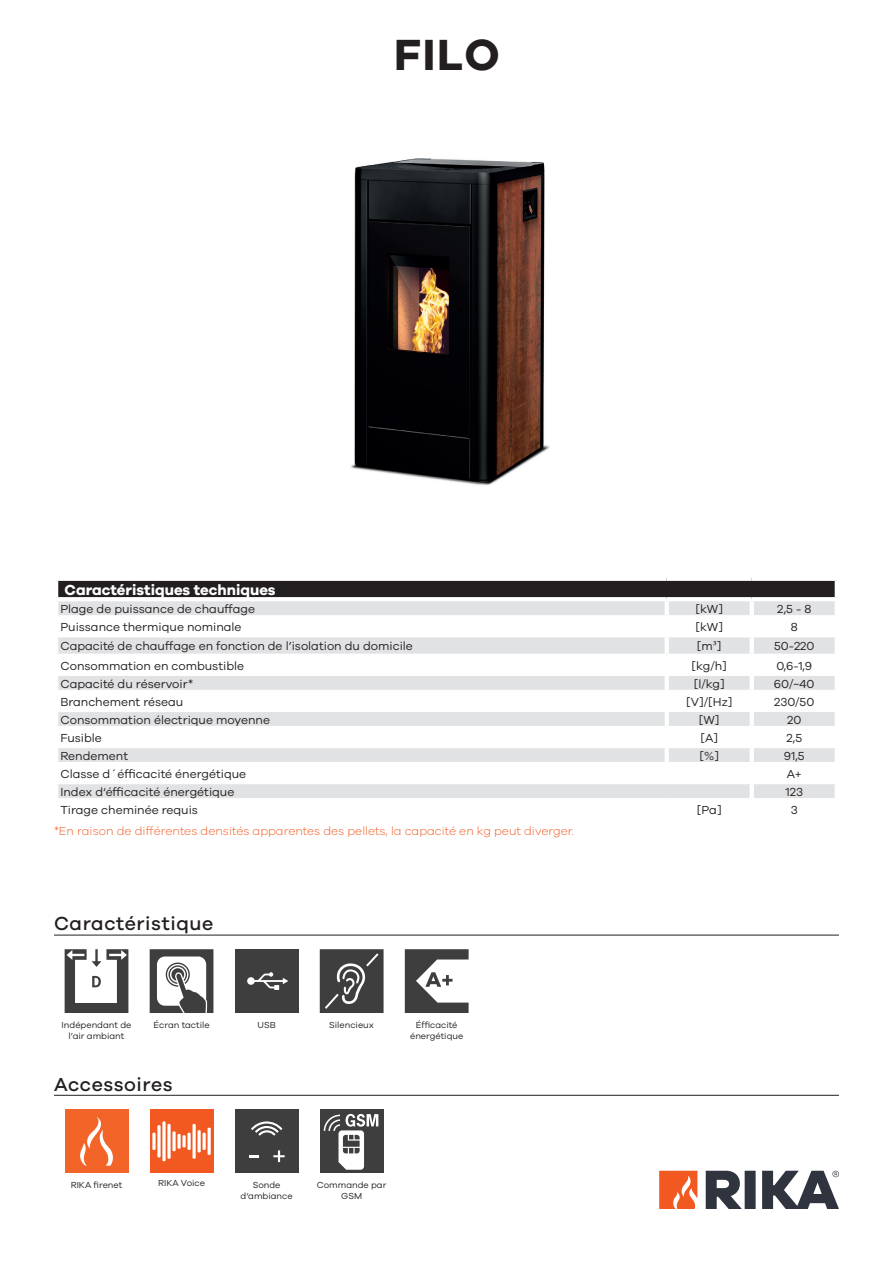
<style>
.page{position:relative;width:893px;height:1263px;background:#fff}
.page>*{position:absolute;margin:0;border:0;box-sizing:border-box;transform-origin:0 0}
.CH_-_CoverHeader{font:700 45px "Galano Grotesque";color:#231f20}
.H2_-_SubHeader_Fixed{font:500 19.5px "Galano Grotesque";letter-spacing:.03em;color:#231f20}
.Standard_Header_left{font:700 15px "Galano Grotesque";color:#fff}
.Standard_BodyText{font:12px "Galano Grotesque";color:#231f20}
.t1{font:300 12px "Galano Grotesque";color:#f15921}
.Standard_BodyText-2{font:9px/10.8px "Galano Grotesque";color:#231f20;text-align:center}
.s1{font-family:"Minion Pro"}
</style>
<div class="page">
<svg style="left:659px;top:1171px;width:38px;height:38px"></svg>
<svg style="left:706px;top:1171px;width:133px;height:38px"></svg>
<hr style="left:54px;top:935px;width:785px;height:1px;background:#231f20">
<svg style="left:65px;top:949px;width:63px;height:64px"></svg>
<svg style="left:150px;top:949px;width:63px;height:64px"></svg>
<div style="left:235px;top:949px;width:63px;height:64px;background:#3e3e3f"></div>
<svg style="left:247px;top:972px;width:41px;height:18px"></svg>
<svg style="left:320px;top:949px;width:64px;height:64px;background:#535354"></svg>
<svg style="left:405px;top:949px;width:64px;height:64px"></svg>
<hr style="left:54px;top:1095px;width:785px;height:1px;background:#231f20">
<div style="left:65px;top:1109px;width:63px;height:64px;background:#f26428"></div>
<svg style="left:80px;top:1117px;width:33px;height:49px"></svg>
<div style="left:150px;top:1109px;width:63px;height:64px;background:#f15921"></div>
<svg style="left:152px;top:1132px;width:4px;height:18px"></svg>
<svg style="left:157px;top:1125px;width:4px;height:32px"></svg>
<svg style="left:162px;top:1121px;width:4px;height:40px"></svg>
<svg style="left:167px;top:1124px;width:4px;height:35px"></svg>
<svg style="left:172px;top:1131px;width:4px;height:20px"></svg>
<svg style="left:177px;top:1134px;width:4px;height:15px"></svg>
<svg style="left:182px;top:1135px;width:4px;height:12px"></svg>
<svg style="left:187px;top:1132px;width:4px;height:18px"></svg>
<svg style="left:192px;top:1124px;width:4px;height:35px"></svg>
<hr style="left:198px;top:1130px;width:3px;height:22px;background:#fff">
<hr style="left:203px;top:1132px;width:3px;height:18px;background:#fff">
<hr style="left:208px;top:1127px;width:3px;height:28px;background:#fff">
<div style="left:235px;top:1109px;width:63px;height:64px;background:#3e3e3f"></div>
<svg style="left:250px;top:1155px;width:9px;height:2px"></svg>
<svg style="left:273px;top:1150px;width:12px;height:12px"></svg>
<svg style="left:251px;top:1121px;width:32px;height:15px"></svg>
<div style="left:320px;top:1109px;width:64px;height:64px;background:#3e3e3f"></div>
<svg style="left:324px;top:1114px;width:54px;height:56px"></svg>
<img style="left:350px;top:158px;width:200px;height:328px">
<div style="left:56px;top:579px;width:781px;height:20px;background:#231f20"></div>
<svg style="left:58px;top:601px;width:777px;height:14px;background:#e1e2e4"></svg>
<svg style="left:58px;top:637px;width:777px;height:161px;fill:#e1e2e4"></svg>
<svg style="left:56px;top:578px;width:611px;height:3px;fill:#fff"></svg>
<hr style="left:54px;top:581px;width:4px;height:16px;background:#fff">
<svg style="left:667px;top:578px;width:85px;height:3px"></svg>
<svg style="left:752px;top:579px;width:85px;height:2px"></svg>
<hr style="left:835px;top:581px;width:4px;height:16px;background:#fff">
<svg style="left:56px;top:597px;width:611px;height:2px"></svg>
<svg style="left:667px;top:597px;width:85px;height:2px"></svg>
<hr style="left:665px;top:601px;width:4px;height:14px;background:#fff">
<svg style="left:752px;top:597px;width:85px;height:2px"></svg>
<hr style="left:750px;top:601px;width:4px;height:14px;background:#fff">
<hr style="left:665px;top:637px;width:4px;height:17px;background:#fff">
<hr style="left:750px;top:637px;width:4px;height:17px;background:#fff">
<hr style="left:54px;top:654px;width:613px;height:4px;background:#fff">
<hr style="left:667px;top:654px;width:85px;height:4px;background:#fff">
<hr style="left:665px;top:658px;width:4px;height:14px;background:#fff">
<hr style="left:752px;top:654px;width:87px;height:4px;background:#fff">
<hr style="left:750px;top:658px;width:4px;height:14px;background:#fff">
<hr style="left:54px;top:672px;width:613px;height:4px;background:#fff">
<hr style="left:667px;top:672px;width:85px;height:4px;background:#fff">
<hr style="left:665px;top:676px;width:4px;height:14px;background:#fff">
<hr style="left:752px;top:672px;width:87px;height:4px;background:#fff">
<hr style="left:750px;top:676px;width:4px;height:14px;background:#fff">
<hr style="left:54px;top:690px;width:613px;height:4px;background:#fff">
<hr style="left:667px;top:690px;width:85px;height:4px;background:#fff">
<hr style="left:665px;top:694px;width:4px;height:14px;background:#fff">
<hr style="left:752px;top:690px;width:87px;height:4px;background:#fff">
<hr style="left:750px;top:694px;width:4px;height:14px;background:#fff">
<hr style="left:54px;top:708px;width:613px;height:4px;background:#fff">
<hr style="left:667px;top:708px;width:85px;height:4px;background:#fff">
<hr style="left:665px;top:712px;width:4px;height:14px;background:#fff">
<hr style="left:752px;top:708px;width:87px;height:4px;background:#fff">
<hr style="left:750px;top:712px;width:4px;height:14px;background:#fff">
<hr style="left:54px;top:726px;width:613px;height:4px;background:#fff">
<hr style="left:667px;top:726px;width:85px;height:4px;background:#fff">
<hr style="left:665px;top:730px;width:4px;height:14px;background:#fff">
<hr style="left:752px;top:726px;width:87px;height:4px;background:#fff">
<hr style="left:750px;top:730px;width:4px;height:14px;background:#fff">
<hr style="left:54px;top:744px;width:613px;height:4px;background:#fff">
<hr style="left:667px;top:744px;width:85px;height:4px;background:#fff">
<hr style="left:665px;top:748px;width:4px;height:14px;background:#fff">
<hr style="left:752px;top:744px;width:87px;height:4px;background:#fff">
<hr style="left:750px;top:748px;width:4px;height:14px;background:#fff">
<hr style="left:54px;top:762px;width:613px;height:4px;background:#fff">
<hr style="left:667px;top:762px;width:85px;height:4px;background:#fff">
<hr style="left:752px;top:762px;width:87px;height:4px;background:#fff">
<hr style="left:750px;top:766px;width:4px;height:14px;background:#fff">
<hr style="left:54px;top:780px;width:613px;height:4px;background:#fff">
<hr style="left:667px;top:780px;width:85px;height:4px;background:#fff">
<hr style="left:752px;top:780px;width:87px;height:4px;background:#fff">
<hr style="left:750px;top:784px;width:4px;height:14px;background:#fff">
<p class="CH_-_CoverHeader" style="left:394px;top:27px;width:107px">FILO</p>
<p class="Standard_Header_left" style="left:65px;top:581px;width:213px">Caractéristiques techniques</p>
<p class="Standard_BodyText" style="left:60px;top:602px;width:196px">Plage de puissance de chauffage</p>
<p class="Standard_BodyText" style="left:695px;top:602px;width:29px">[kW]</p>
<p class="Standard_BodyText" style="left:777px;top:602px;width:35px">2,5 - 8</p>
<p class="Standard_BodyText" style="left:60px;top:620px;width:183px">Puissance thermique nominale</p>
<p class="Standard_BodyText" style="left:695px;top:620px;width:29px">[kW]</p>
<p class="Standard_BodyText" style="left:791px;top:620px;width:8px">8</p>
<p class="Standard_BodyText" style="left:60px;top:639px;width:354px">Capacité de chauffage en fonction de l’isolation du domicile</p>
<p class="Standard_BodyText" style="left:697px;top:639px;width:26px">[m<span class="s1">³</span>]</p>
<p class="Standard_BodyText" style="left:774px;top:639px;width:42px">50-220</p>
<p class="Standard_BodyText" style="left:60px;top:658px;width:185px">Consommation en combustible</p>
<p class="Standard_BodyText" style="left:691px;top:658px;width:37px">[kg/h]</p>
<p class="Standard_BodyText" style="left:776px;top:658px;width:37px">0,6-1,9</p>
<p class="Standard_BodyText" style="left:60px;top:676px;width:134px">Capacité du réservoir*</p>
<p class="Standard_BodyText" style="left:694px;top:676px;width:33px">[l/kg]</p>
<p class="Standard_BodyText" style="left:774px;top:676px;width:42px">60/~40</p>
<p class="Standard_BodyText" style="left:60px;top:694px;width:125px">Branchement réseau</p>
<p class="Standard_BodyText" style="left:686px;top:694px;width:48px">[V]/[Hz]</p>
<p class="Standard_BodyText" style="left:774px;top:694px;width:42px">230/50</p>
<p class="Standard_BodyText" style="left:60px;top:712px;width:211px">Consommation électrique moyenne</p>
<p class="Standard_BodyText" style="left:699px;top:712px;width:22px">[W]</p>
<p class="Standard_BodyText" style="left:787px;top:712px;width:16px">20</p>
<p class="Standard_BodyText" style="left:60px;top:730px;width:43px">Fusible</p>
<p class="Standard_BodyText" style="left:700px;top:730px;width:19px">[A]</p>
<p class="Standard_BodyText" style="left:786px;top:730px;width:17px">2,5</p>
<p class="Standard_BodyText" style="left:60px;top:749px;width:69px">Rendement</p>
<p class="Standard_BodyText" style="left:699px;top:749px;width:21px">[%]</p>
<p class="Standard_BodyText" style="left:784px;top:749px;width:22px">91,5</p>
<p class="Standard_BodyText" style="left:60px;top:767px;width:187px">Classe d´éfficacité énergétique</p>
<p class="Standard_BodyText" style="left:787px;top:767px;width:17px">A+</p>
<p class="Standard_BodyText" style="left:60px;top:785px;width:176px">Index d‘éfficacité énergétique</p>
<p class="Standard_BodyText" style="left:785px;top:785px;width:19px">123</p>
<p class="Standard_BodyText" style="left:60px;top:803px;width:139px">Tirage cheminée requis</p>
<p class="Standard_BodyText" style="left:697px;top:803px;width:26px">[Pa]</p>
<p class="Standard_BodyText" style="left:791px;top:803px;width:9px">3</p>
<p class="t1" style="left:54px;top:824px;width:522px">*En raison de différentes densités apparentes des pellets, la capacité en kg peut diverger.</p>
<p class="H2_-_SubHeader_Fixed" style="left:54px;top:912px;width:161px">Caractéristique</p>
<p class="Standard_BodyText-2" style="left:62px;top:1019px;width:71px">Indépendant de l’air ambiant</p>
<p class="Standard_BodyText-2" style="left:154px;top:1019px;width:58px">Écran tactile</p>
<p class="Standard_BodyText-2" style="left:258px;top:1019px;width:20px">USB</p>
<p class="Standard_BodyText-2" style="left:329px;top:1019px;width:46px">Silencieux</p>
<p class="Standard_BodyText-2" style="left:410px;top:1019px;width:55px">Éfficacité énergétique</p>
<p class="H2_-_SubHeader_Fixed" style="left:54px;top:1072px;width:120px">Accessoires</p>
<p class="Standard_BodyText-2" style="left:71px;top:1179px;width:53px">RIKA firenet</p>
<p class="Standard_BodyText-2" style="left:158px;top:1178px;width:48px">RIKA Voice</p>
<p class="Standard_BodyText-2" style="left:241px;top:1179px;width:54px">Sonde d‘ambiance</p>
<p class="Standard_BodyText-2" style="left:317px;top:1179px;width:71px">Commande par<br>GSM</p>
</div>
